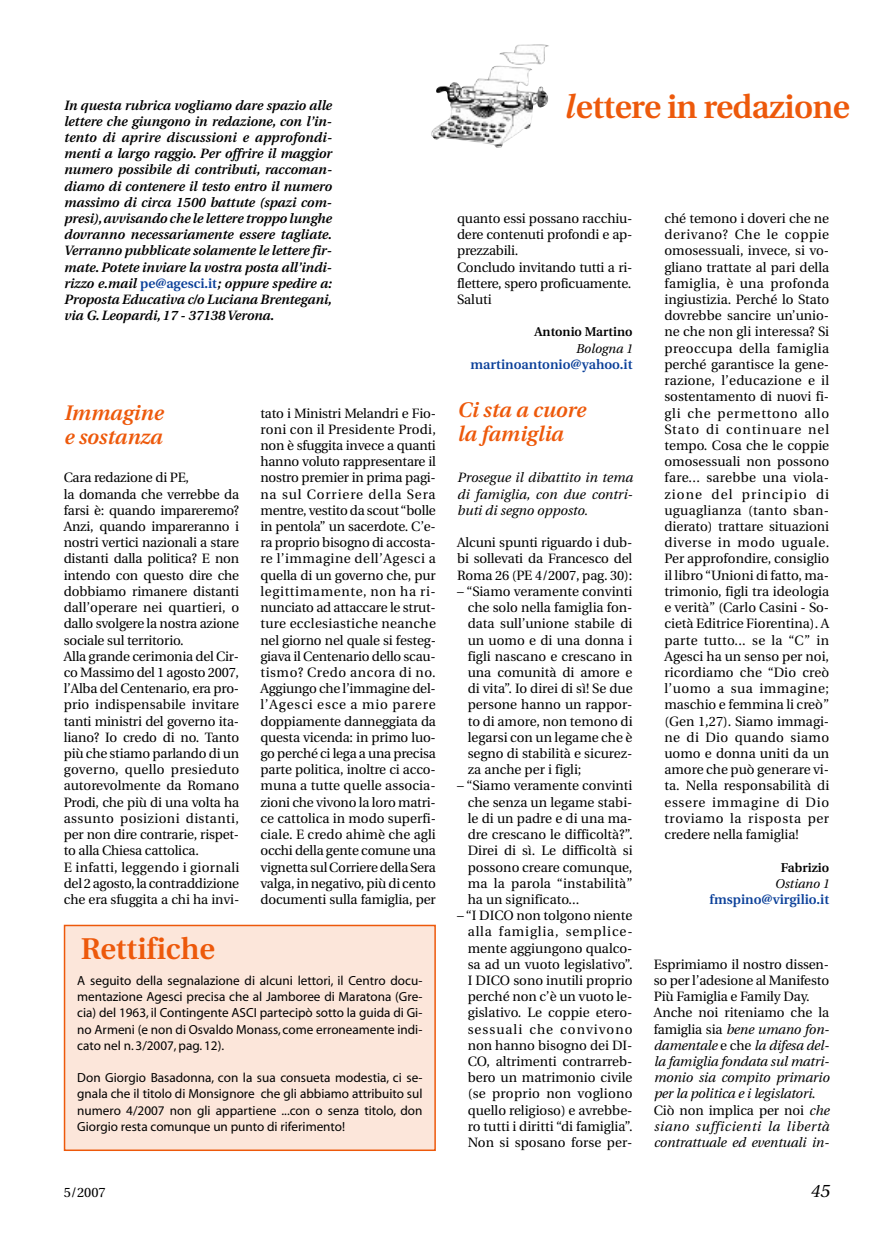
<style>
.page{position:relative;width:893px;height:1234px;background:#fff}
.page>*{position:absolute;margin:0;border:0;box-sizing:border-box;transform-origin:0 0}
.t1{font:600 33px "Utopia";letter-spacing:-.015em;color:#ed590b}
.t2{font:600 30px "Utopia";color:#ed590b}
.t3{font:italic 600 21px/24px "Utopia";color:#ed590b}
.t4{font:italic 18px "Utopia";color:#000}
.t5{font:13.5px/16.2px "Utopia";letter-spacing:-.015em;color:#000;text-align:justify}
.t6{font:italic 600 13.5px/16.2px "Utopia";letter-spacing:-.005em;color:#000;text-align:justify}
.t7{font:italic 13.5px/16.2px "Utopia";letter-spacing:-.01em;color:#000;text-align:justify}
.t8{font:600 13.5px "Utopia";color:#0c419a}
.t9{font:13.2px/16.2px "Myriad";color:#000;text-align:justify}
.t10{font:600 12.75px "Utopia";color:#000}
.t11{font:italic 12.75px "Utopia";color:#000}
.s1{font-style:normal;color:#0c419a}
.s2{font-style:italic}
.s3{font-style:normal}
</style>
<div class="page">
<img style="left:431px;top:44px;width:118px;height:104px">
<div style="left:65px;top:925px;width:370px;height:224px;background:#fce6da"></div>
<div style="left:64px;top:924px;width:372px;height:226px;border:2px solid #ed590b"></div>
<p class="t6" style="left:64px;top:98px;width:270px">In questa rubrica vogliamo dare spazio alle lettere che giungono in redazione, con l’in&shy;tento di aprire discussioni e approfondi&shy;menti a largo raggio. Per offrire il maggior numero possibile di contributi, raccoman&shy;diamo di contenere il testo entro il numero massimo di circa 1500 battute (spazi com&shy;presi),avvisando che le lettere troppo lunghe dovranno necessariamente essere tagliate.<br>Verranno pubblicate solamente le lettere fir&shy;mate. Potete inviare la vostra posta all’indi&shy;rizzo e.mail <span class="s1">pe@agesci.it</span>; oppure spedire a:<br>Proposta Educativa c/o Luciana Brentegani, via G. Leopardi, 17 - 37138 Verona.</p>
<h3 class="t3" style="left:64px;top:402px;width:101px">Immagine e sostanza</h3>
<p class="t5" style="left:64px;top:470px;width:177px;text-align:left">Cara redazione di PE,<br>la domanda che verrebbe da farsi è: quando impareremo?<br>Anzi, quando impareranno i nostri vertici nazionali a stare distanti dalla politica? E non intendo con questo dire che dobbiamo rimanere distanti dall’operare nei quartieri, o dallo svolgere la nostra azione sociale sul territorio.<br>Alla grande cerimonia del Cir&shy;co Massimo del 1 agosto 2007, l’Alba del Centenario, era pro&shy;prio indispensabile invitare tanti ministri del governo ita&shy;liano? Io credo di no. Tanto più che stiamo parlando di un governo, quello presieduto autorevolmente da Romano<br>Prodi, che più di una volta ha assunto posizioni distanti, per non dire contrarie, rispet&shy;to alla Chiesa cattolica.<br>E infatti, leggendo i giornali del 2 agosto, la contraddizione che era sfuggita a chi ha invi-</p>
<h2 class="t2" style="left:81px;top:936px;width:136px">Rettifiche</h2>
<p class="t5" style="left:260px;top:406px;width:177px">tato i Ministri Melandri e Fio&shy;roni con il Presidente Prodi, non è sfuggita invece a quanti hanno voluto rappresentare il nostro premier in prima pagi&shy;na sul Corriere della Sera mentre, vestito da scout “bolle in pentola” un sacerdote. C’e&shy;ra proprio bisogno di accosta&shy;re l’immagine dell’Agesci a quella di un governo che, pur legittimamente, non ha ri&shy;nunciato ad attaccare le strut&shy;ture ecclesiastiche neanche nel giorno nel quale si festeg&shy;giava il Centenario dello scau&shy;tismo? Credo ancora di no.<br>Aggiungo che l’immagine del&shy;l’Agesci esce a mio parere doppiamente danneggiata da questa vicenda: in primo luo&shy;go perché ci lega a una precisa parte politica, inoltre ci acco&shy;muna a tutte quelle associa&shy;zioni che vivono la loro matri&shy;ce cattolica in modo superfi&shy;ciale. E credo ahimè che agli occhi della gente comune una vignetta sul Corriere della Sera valga, in negativo, più di cento documenti sulla famiglia, per</p>
<p class="t9" style="left:77px;top:973px;width:347px">A seguito della segnalazione di alcuni lettori, il Centro docu&shy;mentazione Agesci precisa che al Jamboree di Maratona (Gre&shy;cia) del 1963, il Contingente ASCI partecipò sotto la guida di Gi&shy;no Armeni (e non di Osvaldo Monass, come erroneamente indi&shy;cato nel n. 3/2007, pag. 12).</p>
<p class="t9" style="left:77px;top:1070px;width:347px">Don Giorgio Basadonna, con la sua consueta modestia, ci se&shy;gnala che il titolo di Monsignore che gli abbiamo attribuito sul numero 4/2007 non gli appartiene ...con o senza titolo, don Giorgio resta comunque un punto di riferimento!</p>
<h1 class="t1" style="left:563px;top:94px;width:288px"><span class="s2">l</span>ettere in redazione</h1>
<p class="t5" style="left:457px;top:211px;width:177px;text-align:left">quanto essi possano racchiu&shy;dere contenuti profondi e ap&shy;prezzabili.<br>Concludo invitando tutti a ri&shy;flettere, spero proficuamente.<br>Saluti</p>
<p class="t10" style="left:534px;top:327px;width:100px">Antonio Martino</p>
<p class="t11" style="left:576px;top:343px;width:58px">Bologna 1</p>
<p class="t8" style="left:470px;top:359px;width:164px">martinoantonio@yahoo.it</p>
<h3 class="t3" style="left:457px;top:399px;width:130px">Ci sta a cuore la famiglia</h3>
<p class="t7" style="left:457px;top:471px;width:177px">Prosegue il dibattito in tema di famiglia, con due contri&shy;buti di segno opposto.</p>
<p class="t5" style="left:457px;top:535px;width:177px">Alcuni spunti riguardo i dub&shy;bi sollevati da Francesco del Roma 26 (PE 4/2007, pag. 30):</p>
<p class="t5" style="left:468px;top:584px;width:166px;text-indent:-11px">– “Siamo veramente convinti che solo nella famiglia fon&shy;data sull’unione stabile di un uomo e di una donna i figli nascano e crescano in una comunità di amore e di vita”. Io direi di sì! Se due persone hanno un rappor&shy;to di amore, non temono di legarsi con un legame che è segno di stabilità e sicurez&shy;za anche per i figli;</p>
<p class="t5" style="left:468px;top:778px;width:166px;text-indent:-11px">– “Siamo veramente convinti che senza un legame stabi&shy;le di un padre e di una ma&shy;dre crescano le difficoltà?”.<br>Direi di sì. Le difficoltà si possono creare comunque, ma la parola “instabilità” ha un significato...</p>
<p class="t5" style="left:468px;top:908px;width:166px;text-indent:-11px">– “I DICO non tolgono niente alla famiglia, semplice&shy;mente aggiungono qualco&shy;sa ad un vuoto legislativo”.<br>I DICO sono inutili proprio perché non c’è un vuoto le&shy;gislativo. Le coppie etero&shy;sessuali che convivono non hanno bisogno dei DI-CO, altrimenti contrarreb&shy;bero un matrimonio civile (se proprio non vogliono quello religioso) e avrebbe&shy;ro tutti i diritti “di famiglia”.<br>Non si sposano forse per-</p>
<p class="t5" style="left:664px;top:211px;width:166px">ché temono i doveri che ne derivano? Che le coppie omosessuali, invece, si vo&shy;gliano trattate al pari della famiglia, è una profonda ingiustizia. Perché lo Stato dovrebbe sancire un’unio&shy;ne che non gli interessa? Si preoccupa della famiglia perché garantisce la gene&shy;razione, l’educazione e il sostentamento di nuovi fi&shy;gli che permettono allo Stato di continuare nel tempo. Cosa che le coppie omosessuali non possono fare... sarebbe una viola&shy;zione del principio di uguaglianza (tanto sban&shy;dierato) trattare situazioni diverse in modo uguale.<br>Per approfondire, consiglio il libro “Unioni di fatto, ma&shy;trimonio, figli tra ideologia e verità” (Carlo Casini - So&shy;cietà Editrice Fiorentina). A parte tutto... se la “C” in Agesci ha un senso per noi, ricordiamo che “Dio creò l’uomo a sua immagine; maschio e femmina li creò” (Gen 1,27). Siamo immagi&shy;ne di Dio quando siamo uomo e donna uniti da un amore che può generare vi&shy;ta. Nella responsabilità di essere immagine di Dio troviamo la risposta per credere nella famiglia!</p>
<p class="t10" style="left:781px;top:861px;width:50px">Fabrizio</p>
<p class="t11" style="left:775px;top:878px;width:56px">Ostiano 1</p>
<p class="t8" style="left:710px;top:893px;width:121px">fmspino@virgilio.it</p>
<p class="t7" style="left:654px;top:957px;width:177px;text-align:left"><span class="s3">Esprimiamo il nostro dissen&shy;so per l’adesione al Manifesto<br>Più Famiglia e Family Day.<br>Anche noi riteniamo che la famiglia sia</span> bene umano fon&shy;damentale <span class="s3">e che</span> la difesa del&shy;la famiglia fondata sul matri&shy;monio sia compito primario per la politica e i legislatori<span class="s3">.<br>Ciò non implica per noi</span> che siano sufficienti la libertà contrattuale ed eventuali in-</p>
<p class="t5" style="left:64px;top:1185px;width:43px">5/2007</p>
<h3 class="t4" style="left:810px;top:1183px;width:21px">45</h3>
</div>
